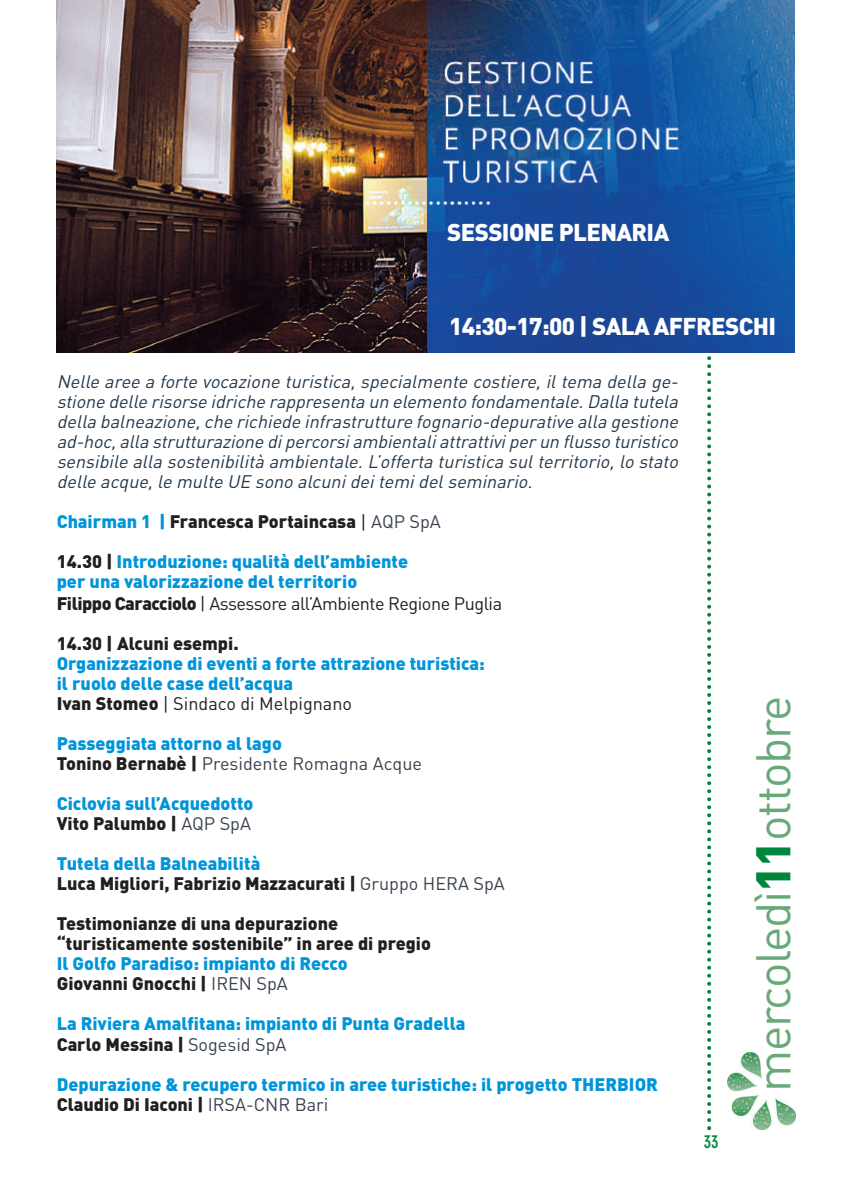
<style>
.page{position:relative;width:851px;height:1191px;background:#fff}
.page>*{position:absolute;margin:0;border:0;box-sizing:border-box;transform-origin:0 0}
.t1{font:48px "DIN";letter-spacing:-.025em;color:#67a979}
.t2{font:900 24px "DIN";letter-spacing:-.025em;color:#fff}
.t3{font:900 18px/20px "DIN";color:#0095d9}
.t4{font:italic 18px/20px "DIN";color:#24384c;text-align:justify}
.t5{font:900 18px/20px "DIN";color:#231f20}
.t6{font:18px "DIN";letter-spacing:-.025em;color:#231f20}
.t7{font:700 condensed 18px "DIN Neuzeit Grotesk";color:#00853d}
.s1{color:#0095d9}
.s2{font-family:"Lucida Grande";font-weight:400}
.s3{font-weight:400;color:#39424d}
.s4{color:#231f20}
.s5{font-weight:900}
.s6{font-family:"Lucida Grande";font-weight:400;color:#231f20}
.s7{font-weight:400;color:#231f20}
.s8{font-weight:900;color:#00853d}
</style>
<div class="page">
<img style="left:727px;top:1052px;width:68px;height:77px">
<svg style="left:707px;top:352px;width:4px;height:778px"></svg>
<img style="left:57px;top:0;width:737px;height:352px">
<h2 class="t2" style="left:447px;top:218px;width:224px">SESSIONE PLENARIA</h2>
<h2 class="t2" style="left:449px;top:312px;width:329px">14:30-17:00 | SALA AFFRESCHI</h2>
<p class="t4" style="left:57px;top:372px;width:626px">Nelle aree a forte vocazione turistica, specialmente costiere, il tema della ge&shy;stione delle risorse idriche rappresenta un elemento fondamentale. Dalla tutela della balneazione, che richiede infrastrutture fognario-depurative alla gestione ad-hoc, alla strutturazione di percorsi ambientali attrattivi per un flusso turistico sensibile alla sostenibilità ambientale. L’offerta turistica sul territorio, lo stato delle acque, le multe UE sono alcuni dei temi del seminario.</p>
<p class="t5" style="left:57px;top:512px;width:385px"><span class="s1">Chairman 1 |</span> Francesca Portaincasa <span class="s2">|</span> <span class="s3">AQP SpA</span></p>
<p class="t3" style="left:57px;top:552px;width:353px"><span class="s4">14.30 |</span> Introduzione: qualità dell’ambiente per una valorizzazione del territorio</p>
<p class="t6" style="left:57px;top:593px;width:447px"><span class="s5">Filippo Caracciolo</span> | Assessore all’Ambiente Regione Puglia</p>
<p class="t5" style="left:57px;top:634px;width:183px">14.30 | Alcuni esempi.</p>
<p class="t3" style="left:57px;top:654px;width:429px">Organizzazione di eventi a forte attrazione turistica: il ruolo delle case dell’acqua<br><span class="s4">Ivan Stomeo</span> <span class="s6">|</span> <span class="s7">Sindaco di Melpignano</span></p>
<p class="t3" style="left:57px;top:734px;width:367px">Passeggiata attorno al lago<br><span class="s4">Tonino Bernabè |</span> <span class="s3">Presidente Romagna Acque</span></p>
<p class="t3" style="left:57px;top:794px;width:198px">Ciclovia sull’Acquedotto<br><span class="s4">Vito Palumbo |</span> <span class="s3">AQP SpA</span></p>
<p class="t5" style="left:57px;top:854px;width:449px"><span class="s1">Tutela della Balneabilità<br></span>Luca Migliori, Fabrizio Mazzacurati | <span class="s3">Gruppo HERA SpA</span></p>
<p class="t5" style="left:57px;top:914px;width:375px">Testimonianze di una depurazione “turisticamente sostenibile” in aree di pregio</p>
<p class="t3" style="left:57px;top:954px;width:292px">Il Golfo Paradiso: impianto di Recco<br><span class="s4">Giovanni Gnocchi |</span> <span class="s3">IREN SpA</span></p>
<p class="t3" style="left:57px;top:1014px;width:410px">La Riviera Amalfitana: impianto di Punta Gradella<br><span class="s4">Carlo Messina |</span> <span class="s3">Sogesid SpA</span></p>
<p class="t3" style="left:57px;top:1074px;width:602px">Depurazione &amp; recupero termico in aree turistiche: il progetto THERBIOR<br><span class="s4">Claudio Di Iaconi |</span> <span class="s3">IRSA-CNR Bari</span></p>
<p class="t7" style="left:703px;top:1134px;width:16px">33</p>
<h1 class="t1" style="left:745px;top:1092px;width:398px;rotate:-90deg">mercoledì<span class="s8">11</span>ottobre</h1>
</div>
